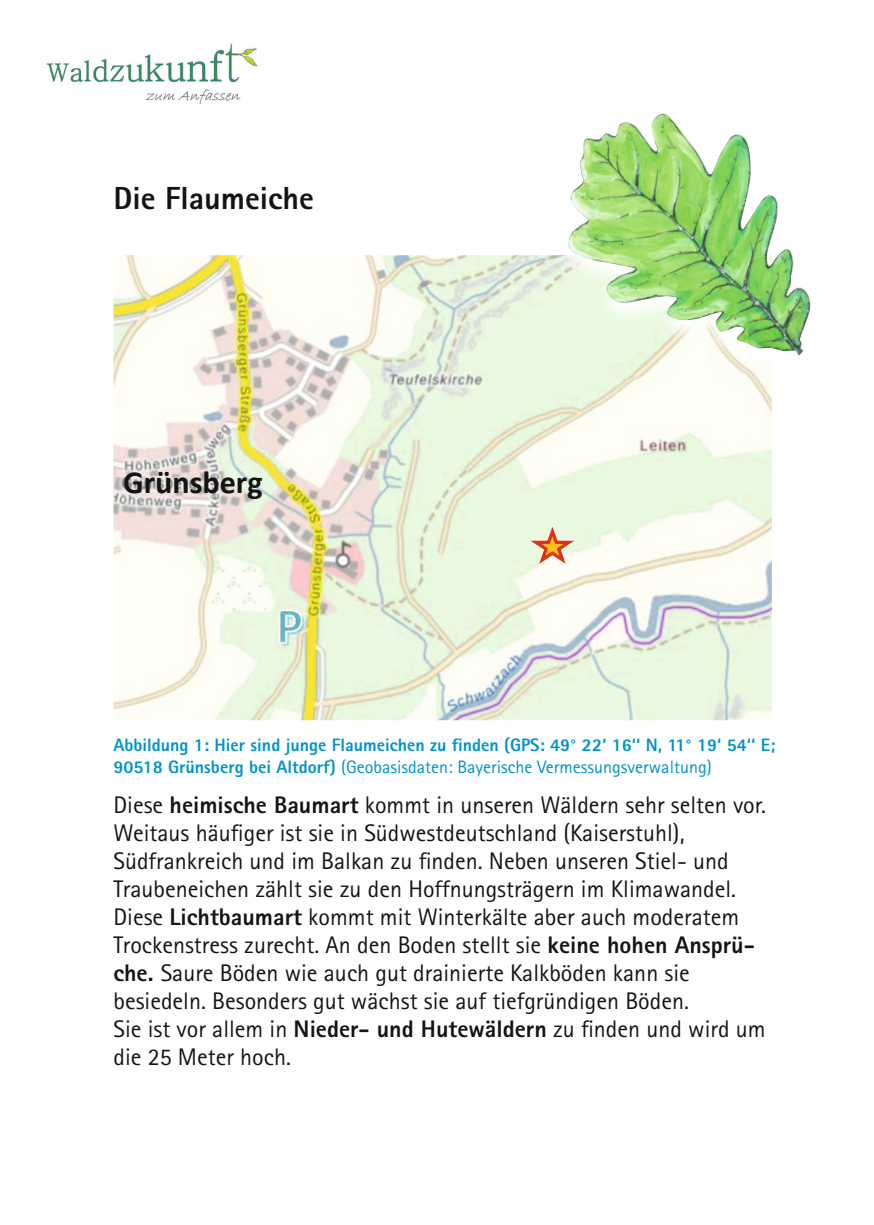
<style>
.page{position:relative;width:874px;height:1225px;background:#fff}
.page>*{position:absolute;margin:0;border:0;box-sizing:border-box;transform-origin:0 0}
.t1{font:700 32.2px "Calibri";color:#131413}
.t2{font:800 32px "Rotis Sans Serif";color:#131413}
.t3{font:24px/28px "Rotis Sans Serif";color:#131413}
.t4{font:800 18px/22px "Rotis Sans Serif";color:#0092cb}
.s1{font-weight:400}
.s2{font-weight:800}
</style>
<div class="page">
<img style="left:113px;top:255px;width:658px;height:465px">
<svg style="left:531px;top:522px;width:48px;height:46px"></svg>
<img style="left:46px;top:43px;width:212px;height:62px">
<img style="left:556px;top:255px;width:215px;height:123px">
<img style="left:566px;top:113px;width:245px;height:243px">
<h2 class="t2" style="left:113px;top:178px;width:202px">Die Flaumeiche</h2>
<h1 class="t1" style="left:123px;top:459px;width:141px">Grünsberg</h1>
<p class="t4" style="left:113px;top:734px;width:663px">Abbildung 1: Hier sind junge Flaumeichen zu finden (GPS: 49° 22‘ 16‘‘ N, 11° 19‘ 54‘‘ E;<br>90518 Grünsberg bei Altdorf) <span class="s1">(Geobasisdaten: Bayerische Vermessungsverwaltung)</span></p>
<p class="t3" style="left:113px;top:790px;width:653px">Diese <span class="s2">heimische Baumart</span> kommt in unseren Wäldern sehr selten vor.<br>Weitaus häufiger ist sie in Südwestdeutschland (Kaiserstuhl), Südfrankreich und im Balkan zu finden. Neben unseren Stiel- und Traubeneichen zählt sie zu den Hoffnungsträgern im Klimawandel.<br>Diese <span class="s2">Lichtbaumart</span> kommt mit Winterkälte aber auch moderatem Trockenstress zurecht. An den Boden stellt sie <span class="s2">keine hohen Ansprü&shy;che.</span> Saure Böden wie auch gut drainierte Kalkböden kann sie besiedeln. Besonders gut wächst sie auf tiefgründigen Böden.<br>Sie ist vor allem in <span class="s2">Nieder- und Hutewäldern</span> zu finden und wird um die 25 Meter hoch.</p>
</div>
